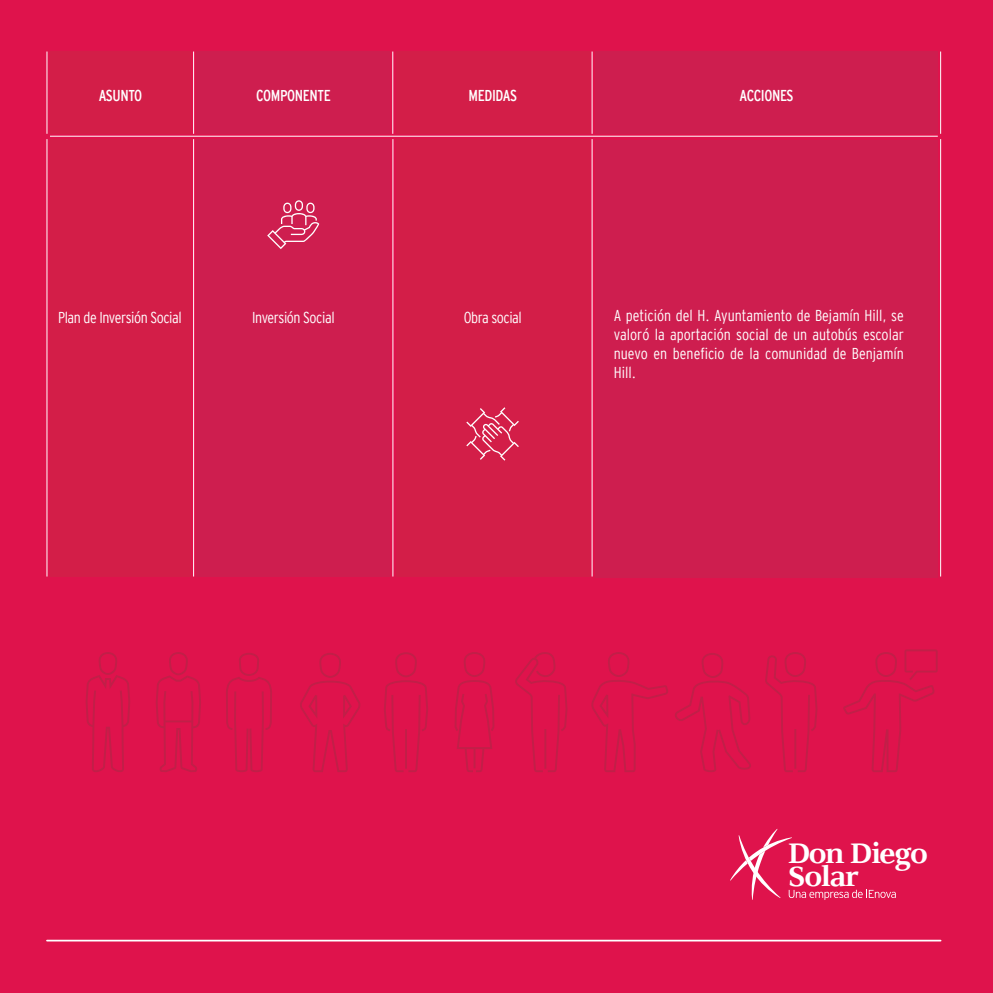
<style>
.page{position:relative;width:993px;height:993px;background:#fff}
.page>*{position:absolute;margin:0;border:0;box-sizing:border-box;transform-origin:0 0}
.t1{font:700 29.75px/22.9px "Celeste ST";letter-spacing:-.055em;color:#fff}
.t2{font:15.75px/18.9px "Interstate Cond Mono Lgt";letter-spacing:-.01em;color:#fff;text-align:justify}
.t3{font:15.75px "Interstate Cond Mono";letter-spacing:-.025em;color:#fff}
</style>
<div class="page">
<div style="left:0;top:0;width:992px;height:992px;background:#df134c"></div>
<div style="left:50px;top:139px;width:140px;height:437px;background:#d31e48"></div>
<div style="left:196px;top:139px;width:193px;height:437px;background:#ce1e4f"></div>
<div style="left:396px;top:139px;width:193px;height:437px;background:#d31e48"></div>
<div style="left:595px;top:140px;width:342px;height:437px;background:#ce1e4f"></div>
<hr style="left:193px;top:139px;width:1px;height:437px;background:#fff">
<hr style="left:47px;top:139px;width:1px;height:437px;background:#fff">
<hr style="left:392px;top:139px;width:1px;height:437px;background:#fff">
<hr style="left:591px;top:139px;width:1px;height:437px;background:#fff">
<hr style="left:940px;top:139px;width:1px;height:437px;background:#fff">
<div style="left:50px;top:51px;width:140px;height:83px;background:#d31e48"></div>
<div style="left:196px;top:51px;width:193px;height:83px;background:#ce1e4f"></div>
<div style="left:396px;top:51px;width:193px;height:83px;background:#d31e48"></div>
<div style="left:595px;top:51px;width:342px;height:83px;background:#ce1e4f"></div>
<hr style="left:47px;top:51px;width:1px;height:83px;background:#fff">
<hr style="left:193px;top:51px;width:1px;height:83px;background:#fff">
<hr style="left:392px;top:51px;width:1px;height:83px;background:#fff">
<hr style="left:591px;top:51px;width:1px;height:83px;background:#fff">
<hr style="left:940px;top:51px;width:1px;height:83px;background:#fff">
<hr style="left:50px;top:136px;width:887px;height:1px;background:#fff">
<svg style="left:267px;top:200px;width:52px;height:49px"></svg>
<svg style="left:466px;top:407px;width:52px;height:53px"></svg>
<hr style="left:47px;top:939px;width:893px;height:2px;background:#fff">
<svg style="left:86px;top:652px;width:44px;height:120px"></svg>
<svg style="left:156px;top:652px;width:45px;height:120px"></svg>
<svg style="left:226px;top:653px;width:46px;height:119px"></svg>
<svg style="left:300px;top:653px;width:61px;height:119px"></svg>
<svg style="left:384px;top:652px;width:44px;height:120px"></svg>
<svg style="left:843px;top:649px;width:94px;height:123px"></svg>
<svg style="left:454px;top:652px;width:40px;height:120px"></svg>
<svg style="left:515px;top:652px;width:52px;height:120px"></svg>
<svg style="left:591px;top:652px;width:77px;height:120px"></svg>
<svg style="left:675px;top:653px;width:76px;height:118px"></svg>
<svg style="left:765px;top:652px;width:52px;height:120px"></svg>
<svg style="left:730px;top:828px;width:165px;height:72px"></svg>
<p class="t3" style="left:99px;top:87px;width:45px">ASUNTO</p>
<p class="t3" style="left:256px;top:87px;width:76px">COMPONENTE</p>
<p class="t3" style="left:468px;top:87px;width:50px">MEDIDAS</p>
<p class="t3" style="left:739px;top:87px;width:55px">ACCIONES</p>
<p class="t2" style="left:58px;top:307px;width:125px">Plan de Inversión Social</p>
<p class="t2" style="left:252px;top:307px;width:84px">Inversión Social</p>
<p class="t2" style="left:463px;top:307px;width:60px">Obra social</p>
<p class="t2" style="left:613px;top:305px;width:291px">A petición del H. Ayuntamiento de Bejamín Hill, se valoró la aportación social de un autobús escolar nuevo en beneficio de la comunidad de Benjamín Hill.</p>
<h1 class="t1" style="left:787px;top:842px;width:142px">Don Diego<br>Solar</h1>
</div>
